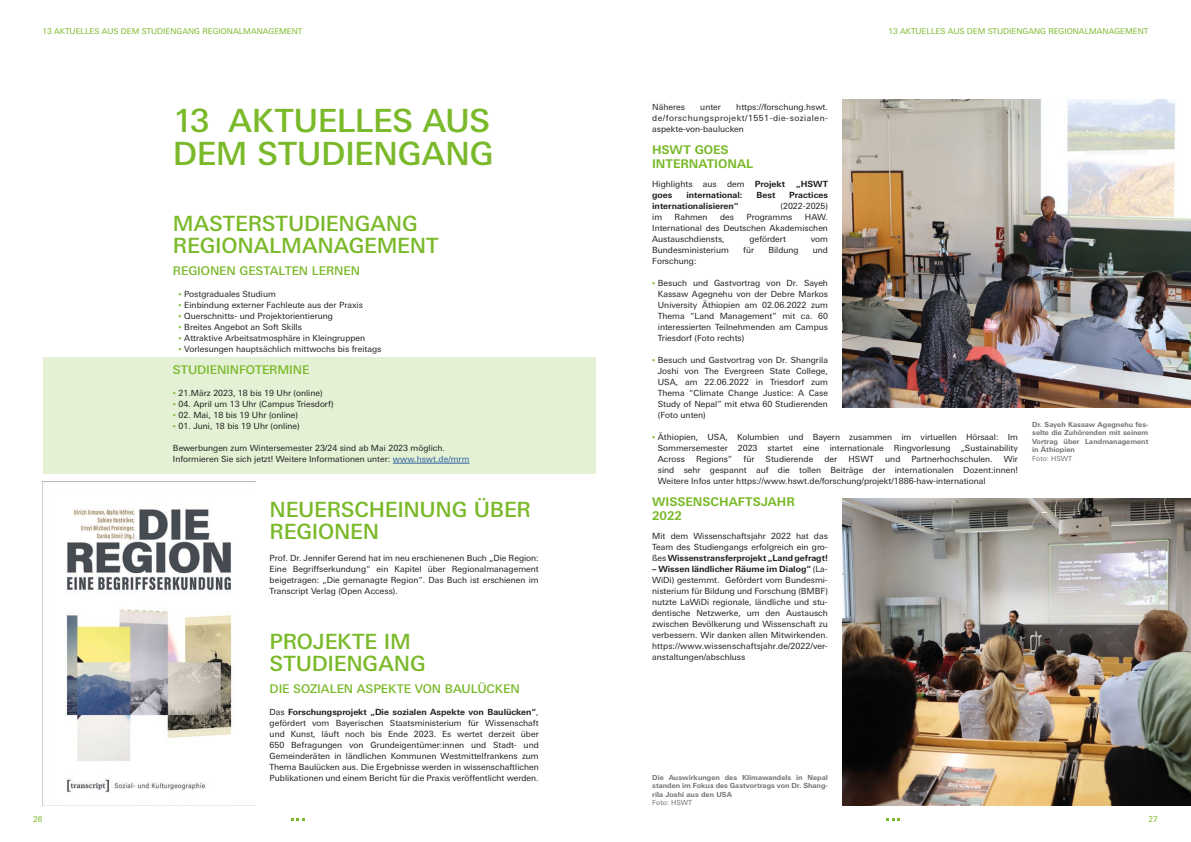
<style>
.page{position:relative;width:1191px;height:842px;background:#fff}
.page>*{position:absolute;margin:0;border:0;box-sizing:border-box;transform-origin:0 0}
.Headline_1{font:500 32px/33px "Univers Next Pro";letter-spacing:-.015em;color:#7ab929}
.Headline_2{font:500 21px/22px "Univers Next Pro";letter-spacing:-.015em;color:#7ab929}
.Headline_3{font:500 12px "Univers Next Pro";letter-spacing:-.01em;color:#7ab929}
.Headline_3-2{font:700 12px/14px "Univers Next Pro";letter-spacing:-.005em;color:#7ab929}
.Body{font:8.5px/11px "Univers Next Pro";color:#1d1d1b;text-align:justify}
.Aufzaehlung{font:8.5px/11px "Univers Next Pro";color:#1d1d1b;text-align:justify}
.Aufzaehlung_zweite_E{font:8.5px "Univers Next Pro";color:#1d1d1b}
.Body-2{font:700 8.5px "Univers Next Pro";color:#1d1d1b}
.Kopfzeile{font:8px "Univers Next Pro";color:#7ab929}
.Pagina{font:8px "Univers Next Pro";color:#7ab929}
.Randvermerk{font:700 7px/8.4px "Univers Next Pro";letter-spacing:.005em;color:#70706f;text-align:justify}
.Randvermerk-2{font:7px "Univers Next Pro";letter-spacing:.005em;color:#70706f}
.s1{font-family:"Arial";color:#7ab929}
.s2{color:#275b9c}
.s3{font-weight:700}
</style>
<div class="page">
<svg style="left:291px;top:818px;width:14px;height:2px"></svg>
<svg style="left:886px;top:818px;width:14px;height:2px"></svg>
<div style="left:43px;top:357px;width:552px;height:116px;background:#e4f1d5"></div>
<hr style="left:393px;top:463px;width:76px;height:1px;background:#275b9c">
<img style="left:842px;top:100px;width:349px;height:307px">
<img style="left:842px;top:499px;width:349px;height:306px">
<img style="left:43px;top:481px;width:212px;height:312px">
<p class="Kopfzeile" style="left:43px;top:27px;width:261px">13 AKTUELLES AUS DEM STUDIENGANG REGIONALMANAGEMENT</p>
<p class="Kopfzeile" style="left:888px;top:27px;width:261px">13 AKTUELLES AUS DEM STUDIENGANG REGIONALMANAGEMENT</p>
<h1 class="Headline_1" style="left:173px;top:104px;width:322px">13 AKTUELLES AUS<br>DEM STUDIENGANG</h1>
<h2 class="Headline_2" style="left:173px;top:213px;width:267px">MASTERSTUDIENGANG<br>REGIONALMANAGEMENT</h2>
<h3 class="Headline_3" style="left:173px;top:264px;width:189px">REGIONEN GESTALTEN LERNEN</h3>
<p class="Aufzaehlung_zweite_E" style="left:179px;top:289px;width:99px"><span class="s1">▪</span> Postgraduales Studium</p>
<p class="Aufzaehlung_zweite_E" style="left:179px;top:300px;width:186px"><span class="s1">▪</span> Einbindung externer Fachleute aus der Praxis</p>
<p class="Aufzaehlung_zweite_E" style="left:179px;top:311px;width:156px"><span class="s1">▪</span> Querschnitts- und Projektorientierung</p>
<p class="Aufzaehlung_zweite_E" style="left:179px;top:322px;width:125px"><span class="s1">▪</span> Breites Angebot an Soft Skills</p>
<p class="Aufzaehlung_zweite_E" style="left:179px;top:333px;width:188px"><span class="s1">▪</span> Attraktive Arbeitsatmosphäre in Kleingruppen</p>
<p class="Aufzaehlung_zweite_E" style="left:179px;top:344px;width:204px"><span class="s1">▪</span> Vorlesungen hauptsächlich mittwochs bis freitags</p>
<h3 class="Headline_3" style="left:173px;top:363px;width:138px">STUDIENINFOTERMINE</h3>
<p class="Aufzaehlung" style="left:173px;top:388px;width:151px"><span class="s1">▪</span> 21.März 2023, 18 bis 19 Uhr (online)</p>
<p class="Aufzaehlung" style="left:173px;top:399px;width:162px"><span class="s1">▪</span> 04. April um 13 Uhr (Campus Triesdorf)</p>
<p class="Aufzaehlung" style="left:173px;top:410px;width:127px"><span class="s1">▪</span> 02. Mai, 18 bis 19 Uhr (online)</p>
<p class="Aufzaehlung" style="left:173px;top:421px;width:128px"><span class="s1">▪</span> 01. Juni, 18 bis 19 Uhr (online)</p>
<p class="Body" style="left:173px;top:443px;width:298px">Bewerbungen zum Wintersemester 23/24 sind ab Mai 2023 möglich.<br>Informieren Sie sich jetzt! Weitere Informationen unter: <span class="s2">www.hswt.de/mrm</span></p>
<h2 class="Headline_2" style="left:270px;top:499px;width:263px">NEUERSCHEINUNG ÜBER<br>REGIONEN</h2>
<p class="Body" style="left:270px;top:553px;width:271px">Prof. Dr. Jennifer Gerend hat im neu erschienenen Buch „Die Region:<br>Eine Begriffserkundung“ ein Kapitel über Regionalmanagement beigetragen: „Die gemanagte Region“. Das Buch ist erschienen im Transcript Verlag (Open Access).</p>
<h2 class="Headline_2" style="left:270px;top:631px;width:158px">PROJEKTE IM<br>STUDIENGANG</h2>
<h3 class="Headline_3" style="left:270px;top:682px;width:252px">DIE SOZIALEN ASPEKTE VON BAULÜCKEN</h3>
<p class="Body" style="left:270px;top:707px;width:271px">Das <span class="s3">Forschungsprojekt „Die sozialen Aspekte von Baulücken“</span>, gefördert vom Bayerischen Staatsministerium für Wissenschaft und Kunst, läuft noch bis Ende 2023. Es wertet derzeit über 650 Befragungen von Grundeigentümer:innen und Stadt- und Gemeinderäten in ländlichen Kommunen Westmittelfrankens zum Thema Baulücken aus. Die Ergebnisse werden in wissenschaftlichen Publikationen und einem Bericht für die Praxis veröffentlicht werden.</p>
<p class="Body" style="left:652px;top:102px;width:177px;text-indent:84px">https://forschung.hswt. de/forschungsprojekt/1551-die-sozialen&shy;aspekte-von-baulucken</p>
<h3 class="Headline_3-2" style="left:652px;top:143px;width:103px">HSWT GOES<br>INTERNATIONAL</h3>
<p class="Body" style="left:652px;top:179px;width:134px">Highlights aus dem <span class="s3">Projekt</span></p>
<p class="Body-2" style="left:796px;top:179px;width:33px">„HSWT</p>
<p class="Body-2" style="left:652px;top:190px;width:22px">goes</p>
<p class="Body-2" style="left:686px;top:190px;width:58px">international:</p>
<p class="Body-2" style="left:756px;top:190px;width:20px">Best</p>
<p class="Body-2" style="left:789px;top:190px;width:40px">Practices</p>
<p class="Body-2" style="left:652px;top:201px;width:88px">internationalisieren“</p>
<p class="Body" style="left:780px;top:201px;width:49px">(2022-2025)</p>
<p class="Body" style="left:652px;top:212px;width:11px">im</p>
<p class="Body" style="left:674px;top:212px;width:34px">Rahmen</p>
<p class="Body" style="left:720px;top:212px;width:15px">des</p>
<p class="Body" style="left:746px;top:212px;width:47px">Programms</p>
<p class="Body" style="left:652px;top:102px;width:34px">Näheres</p>
<p class="Body" style="left:700px;top:102px;width:22px">unter</p>
<p class="Body" style="left:652px;top:212px;width:177px;text-indent:153px">HAW.<br>International des Deutschen Akademischen Austauschdiensts,</p>
<p class="Body" style="left:749px;top:234px;width:38px">gefördert</p>
<p class="Body" style="left:811px;top:234px;width:19px">vom</p>
<p class="Body" style="left:652px;top:245px;width:78px">Bundesministerium</p>
<p class="Body" style="left:743px;top:245px;width:13px">für</p>
<p class="Body" style="left:768px;top:245px;width:32px">Bildung</p>
<p class="Body" style="left:813px;top:245px;width:17px">und</p>
<p class="Body" style="left:652px;top:256px;width:46px">Forschung:</p>
<p class="Aufzaehlung" style="left:658px;top:278px;width:172px;text-indent:-6px"><span class="s1">▪</span> Besuch und Gastvortrag von Dr. Sayeh Kassaw Agegnehu von der Debre Markos University Äthiopien am 02.06.2022 zum Thema “Land Management” mit ca. 60 interessierten Teilnehmenden am Campus Triesdorf (Foto rechts)</p>
<p class="Aufzaehlung" style="left:658px;top:355px;width:172px;text-indent:-6px"><span class="s1">▪</span> Besuch und Gastvortrag von Dr. Shangrila Joshi von The Evergreen State College, USA, am 22.06.2022 in Triesdorf zum Thema “Climate Change Justice: A Case Study of Nepal” mit etwa 60 Studierenden (Foto unten)</p>
<p class="Aufzaehlung" style="left:658px;top:432px;width:361px;text-indent:-6px"><span class="s1">▪</span> Äthiopien, USA, Kolumbien und Bayern zusammen im virtuellen Hörsaal: Im Sommersemester 2023 startet eine internationale Ringvorlesung „Sustainability Across</p>
<p class="Aufzaehlung" style="left:696px;top:454px;width:38px">Regions“</p>
<p class="Aufzaehlung" style="left:743px;top:454px;width:13px">für</p>
<p class="Aufzaehlung" style="left:765px;top:454px;width:49px">Studierende</p>
<p class="Aufzaehlung" style="left:824px;top:454px;width:14px">der</p>
<p class="Aufzaehlung" style="left:848px;top:454px;width:27px">HSWT</p>
<p class="Aufzaehlung" style="left:885px;top:454px;width:17px">und</p>
<p class="Aufzaehlung" style="left:911px;top:454px;width:83px">Partnerhochschulen.</p>
<p class="Aufzaehlung" style="left:658px;top:454px;width:362px;text-indent:346px">Wir sind sehr gespannt auf die tollen Beiträge der internationalen Dozent:innen!<br>Weitere Infos unter https://www.hswt.de/forschung/projekt/1886-haw-international</p>
<h3 class="Headline_3-2" style="left:652px;top:495px;width:144px">WISSENSCHAFTSJAHR<br>2022</h3>
<p class="Body" style="left:652px;top:531px;width:177px">Mit dem Wissenschaftsjahr 2022 hat das Team des Studiengangs erfolgreich ein gro&shy;ßes <span class="s3">Wissenstransferprojekt „Land gefragt!</span></p>
<p class="Body" style="left:652px;top:564px;width:177px"><span class="s3">– Wissen ländlicher Räume im Dialog“</span> (La-WiDi) gestemmt. Gefördert vom Bundesmi&shy;nisterium für Bildung und Forschung (BMBF) nutzte LaWiDi regionale, ländliche und stu&shy;dentische Netzwerke, um den Austausch zwischen Bevölkerung und Wissenschaft zu verbessern. Wir danken allen Mitwirkenden. https://www.wissenschaftsjahr.de/2022/ver&shy;anstaltungen/abschluss</p>
<p class="Randvermerk" style="left:1032px;top:420px;width:118px">Dr. Sayeh Kassaw Agegnehu fes&shy;selte die Zuhörenden mit seinem Vortrag über Landmanagement in Äthiopien</p>
<p class="Randvermerk-2" style="left:1032px;top:454px;width:42px">Foto: HSWT</p>
<p class="Randvermerk" style="left:652px;top:773px;width:177px">Die Auswirkungen des Klimawandels in Nepal standen im Fokus des Gastvortrags von Dr. Shang&shy;rila Joshi aus den USA</p>
<p class="Randvermerk-2" style="left:652px;top:799px;width:42px">Foto: HSWT</p>
<p class="Pagina" style="left:33px;top:815px;width:11px">26</p>
<p class="Pagina" style="left:1148px;top:815px;width:11px">27</p>
</div>
